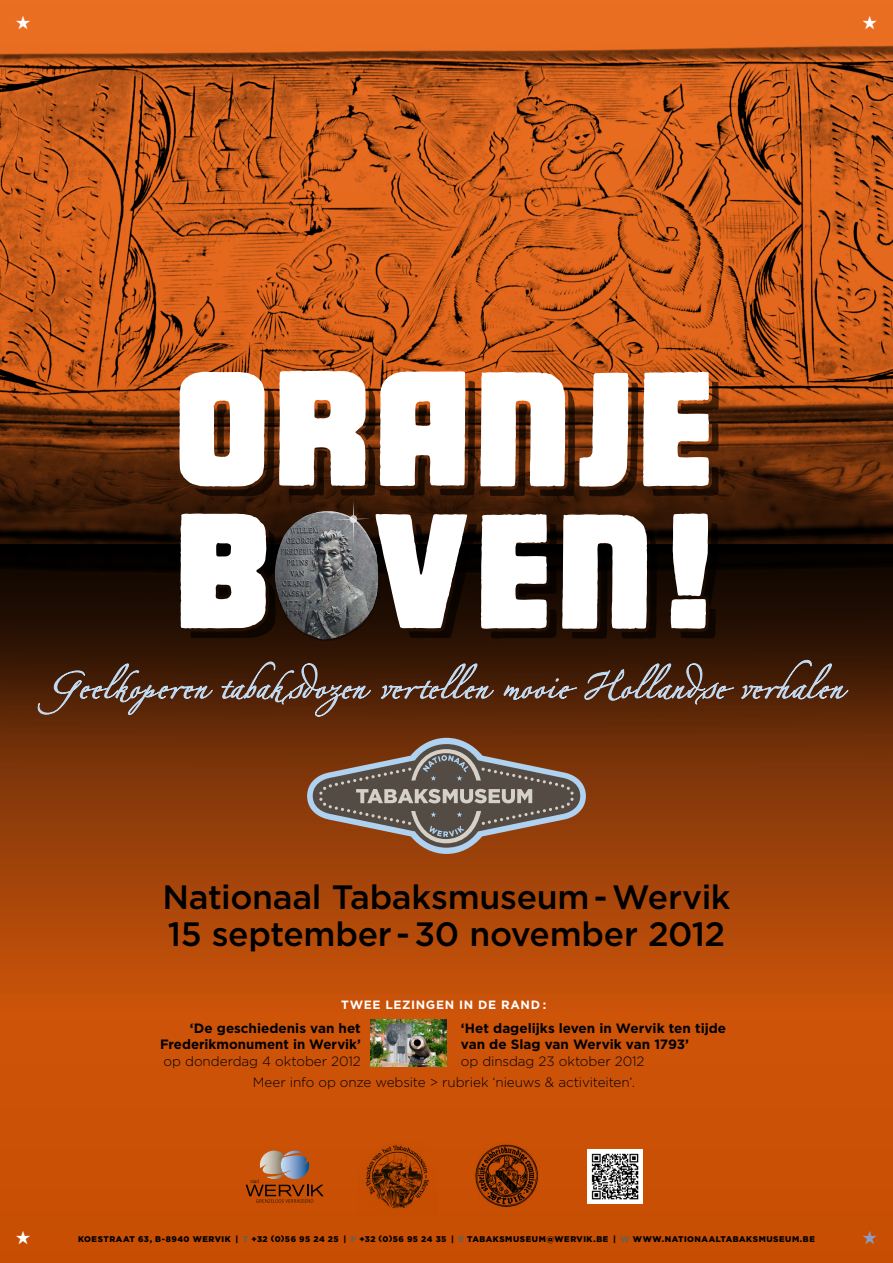
<style>
.page{position:relative;width:893px;height:1263px;background:#ca5106}
.page>*{position:absolute;margin:0;border:0;box-sizing:border-box;transform-origin:0 0}
.t1{font:50.55px "Linotype Zapfino Four";letter-spacing:.015em;color:#c3dcf4}
.t2{font:500 33.75px/37.5px "Gotham";letter-spacing:-.01em;color:#000}
.t3{font:700 13.5px/16.2px "Gotham";color:#000;text-align:right}
.t4{font:300 13.5px/21.8px "Gotham";letter-spacing:-.005em;color:#000}
.t5{font:700 12px "Gotham";letter-spacing:.055em;color:#fff}
.t6{font:900 8.25px "Gotham";letter-spacing:.06em;color:#000}
.s1{color:#69614e}
</style>
<div class="page">
<svg style="left:0;top:776px;width:893px;height:193px;background:#a3440a"></svg>
<img style="left:475px;top:1144px;width:63px;height:63px">
<img style="left:365px;top:1145px;width:64px;height:64px">
<svg style="left:246px;top:1151px;width:78px;height:52px"></svg>
<img style="left:588px;top:1150px;width:54px;height:54px">
<div style="left:0;top:57px;width:893px;height:719px;background:#000;opacity:.5"></div>
<img style="left:0;top:0;width:893px;height:723px">
<svg style="left:37px;top:663px;width:176px;height:53px;background:#593621"></svg>
<svg style="left:222px;top:661px;width:149px;height:56px;background:#5a3926"></svg>
<svg style="left:381px;top:663px;width:113px;height:37px;background:#5a3f30"></svg>
<svg style="left:503px;top:678px;width:74px;height:22px;background:#634738"></svg>
<svg style="left:584px;top:663px;width:150px;height:42px;background:#5d4030"></svg>
<svg style="left:741px;top:659px;width:108px;height:41px;background:#583b2b"></svg>
<img style="left:267px;top:639px;width:118px;height:12px">
<svg style="left:179px;top:371px;width:540px;height:268px;background:#a69991"></svg>
<svg style="left:307px;top:738px;width:279px;height:116px;background:#7d5f4d"></svg>
<img style="left:371px;top:1020px;width:75px;height:46px">
<svg style="left:16px;top:16px;width:20px;height:14px"></svg>
<svg style="left:863px;top:16px;width:14px;height:13px"></svg>
<h1 class="t1" style="left:50px;top:650px;width:794px">Geelkoperen tabaksdozen vertellen mooie Hollandse verhalen</h1>
<h2 class="t2" style="left:162px;top:877px;width:570px">Nationaal Tabaksmuseum - Wervik<br>15 september - 30 november 2012</h2>
<h3 class="t5" style="left:341px;top:997px;width:207px">TWEE Lezingen in de rand :</h3>
<h3 class="t3" style="left:160px;top:1020px;width:202px">‘De geschiedenis van het<br>Frederikmonument in Wervik’</h3>
<h3 class="t4" style="left:164px;top:1049px;width:199px">op donderdag 4 oktober 2012</h3>
<h3 class="t3" style="left:461px;top:1020px;width:267px;text-align:left">‘Het dagelijks leven in Wervik ten tijde van de Slag van Wervik van 1793’</h3>
<h3 class="t4" style="left:253px;top:1049px;width:393px;text-indent:208px">op dinsdag 23 oktober 2012<br>Meer info op onze website &gt; rubriek ‘nieuws &amp; activiteiten’.</h3>
<p class="t6" style="left:78px;top:1233px;width:738px">KOESTRAAT 63, B-8940 WERVIK | <span class="s1">T</span> +32 (0)56 95 24 25 | <span class="s1">F</span> +32 (0)56 95 24 35 | <span class="s1">E</span> TABAKSMUSEUM@WERVIK.BE | <span class="s1">W</span> WWW.NATIONAALTABAKSMUSEUM.BE</p>
</div>
